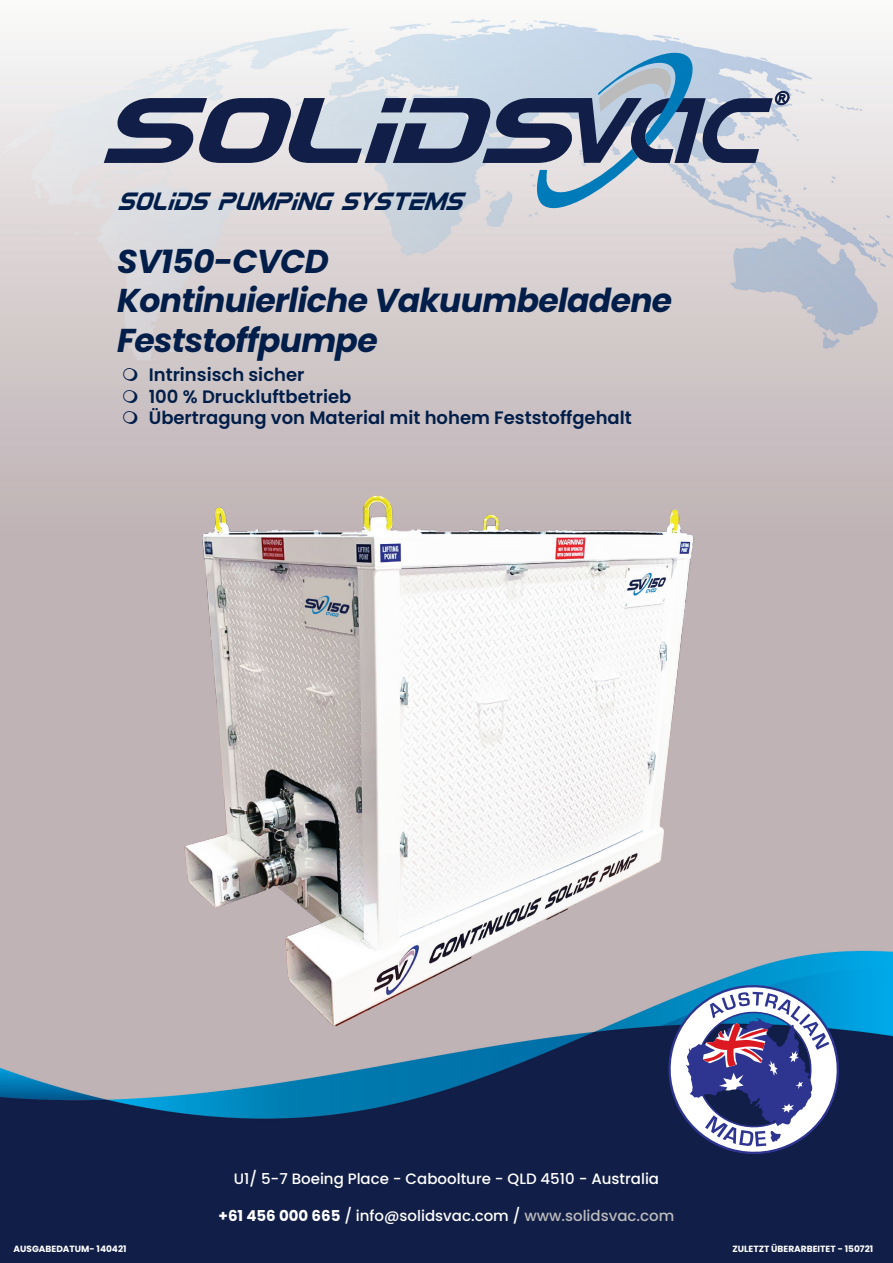
<style>
.page{position:relative;width:893px;height:1263px;background:#fff}
.page>*{position:absolute;margin:0;border:0;box-sizing:border-box;transform-origin:0 0}
.t1{font:italic 700 33px/39.6px "Poppins";letter-spacing:-.02em;color:#001e49}
.t2{font:italic condensed 25.5px "Eurofighter";color:#001e49}
.t3{font:600 18px/21.6px "Poppins";color:#001e49}
.t4{font:500 15px "Poppins";color:#fff}
.t5{font:700 9px "Poppins";color:#fff}
.s1{font-weight:700}
.s2{color:#bbbbbc}
</style>
<div class="page">
<img style="left:0;top:18px;width:893px;height:1245px">
<svg style="left:104px;top:53px;width:685px;height:155px;background:#a7b0c0"></svg>
<img style="left:0;top:408px;width:858px;height:668px">
<svg style="left:668px;top:985px;width:171px;height:169px"></svg>
<svg style="left:123px;top:368px;width:14px;height:13px"></svg>
<svg style="left:123px;top:389px;width:14px;height:14px"></svg>
<svg style="left:123px;top:411px;width:14px;height:13px"></svg>
<p class="t2" style="left:117px;top:189px;width:346px">SOLIDS PUMPING SYSTEMS</p>
<p class="t1" style="left:117px;top:241px;width:557px">SV150-CVCD<br>Kontinuierliche Vakuumbeladene<br>Feststoffpumpe</p>
<p class="t3" style="left:149px;top:364px;width:484px">Intrinsisch sicher<br>100 % Druckluftbetrieb<br>Übertragung von Material mit hohem Feststoffgehalt</p>
<p class="t4" style="left:234px;top:1170px;width:427px">U1/ 5-7 Boeing Place - Caboolture - QLD 4510 - Australia</p>
<p class="t4" style="left:219px;top:1207px;width:457px"><span class="s1">+61 456 000 665</span> / info@solidsvac.com / <span class="s2">www.solidsvac.com</span></p>
<p class="t5" style="left:14px;top:1243px;width:114px">AUSGABEDATUM- 140421</p>
<p class="t5" style="left:732px;top:1243px;width:142px">ZULETZT ÜBERARBEITET - 150721</p>
</div>
